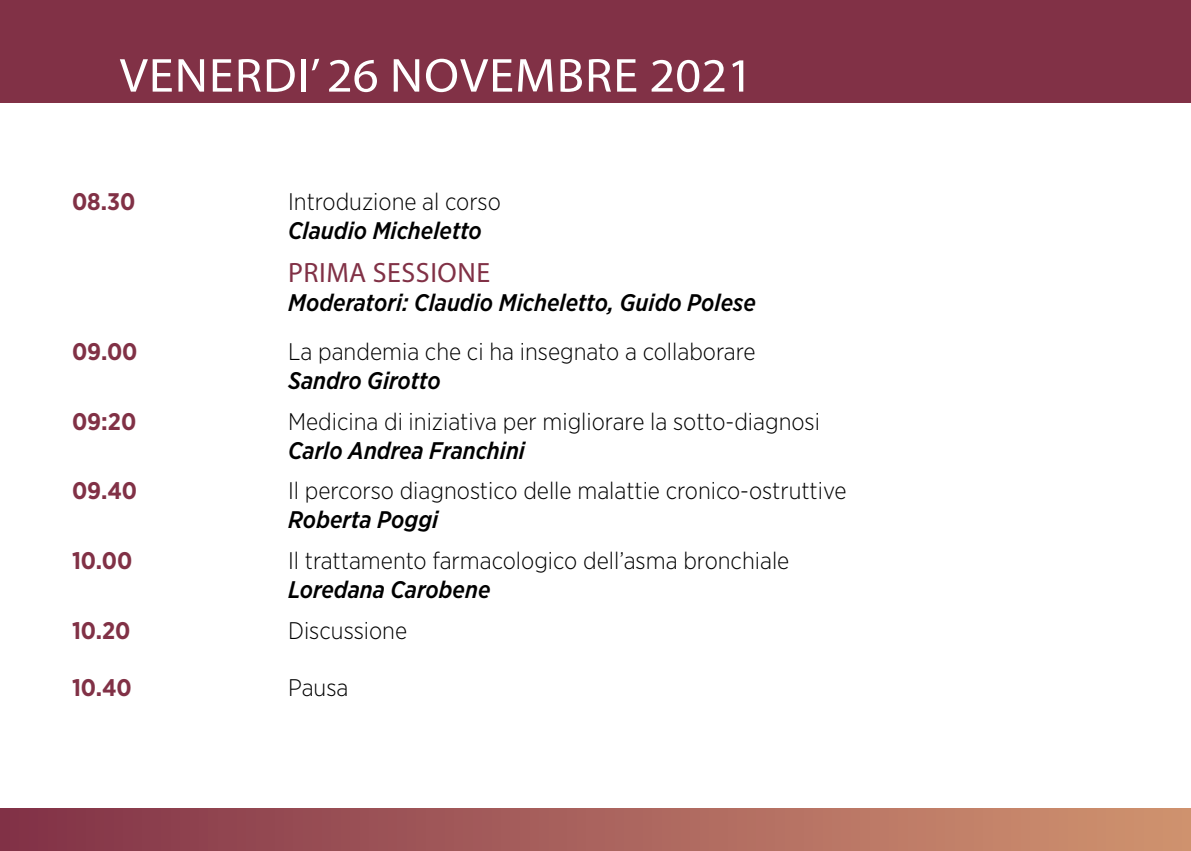
<style>
.page{position:relative;width:1191px;height:851px;background:#fff}
.page>*{position:absolute;margin:0;border:0;box-sizing:border-box;transform-origin:0 0}
.t1{font:48px "Myriad Pro";letter-spacing:.02em;color:#fff;scale:1.05 1}
.t2{font:28px "Myriad Pro";letter-spacing:.02em;color:#813146}
.t3{font:300 24px "Gotham Narrow";color:#000}
.t4{font:italic 500 24px "Gotham Narrow";color:#000}
.t5{font:700 24px "Gotham Narrow";color:#813146}
</style>
<div class="page">
<div style="left:0;top:0;width:1191px;height:102px;background:#813146"></div>
<div style="left:0;top:808px;width:1191px;height:42px;background:linear-gradient(to right,#823248,#d19471)"></div>
<h1 class="t1" style="left:120px;top:46px;width:605px">VENERDI’ 26 NOVEMBRE 2021</h1>
<p class="t5" style="left:72px;top:186px;width:65px">08.30</p>
<p class="t3" style="left:288px;top:187px;width:214px">Introduzione al corso</p>
<p class="t4" style="left:288px;top:215px;width:195px">Claudio Micheletto</p>
<p class="t2" style="left:288px;top:256px;width:204px">PRIMA SESSIONE</p>
<p class="t4" style="left:288px;top:287px;width:469px">Moderatori: Claudio Micheletto, Guido Polese</p>
<p class="t5" style="left:72px;top:336px;width:67px">09.00</p>
<p class="t3" style="left:288px;top:337px;width:469px">La pandemia che ci ha insegnato a collaborare</p>
<p class="t4" style="left:288px;top:365px;width:154px">Sandro Girotto</p>
<p class="t5" style="left:72px;top:406px;width:66px">09:20</p>
<p class="t3" style="left:288px;top:406px;width:533px">Medicina di iniziativa per migliorare la sotto-diagnosi</p>
<p class="t4" style="left:288px;top:435px;width:238px">Carlo Andrea Franchini</p>
<p class="t5" style="left:72px;top:475px;width:67px">09.40</p>
<p class="t3" style="left:288px;top:476px;width:560px">Il percorso diagnostico delle malattie cronico-ostruttive</p>
<p class="t4" style="left:288px;top:504px;width:152px">Roberta Poggi</p>
<p class="t5" style="left:72px;top:545px;width:62px">10.00</p>
<p class="t3" style="left:288px;top:545px;width:503px">Il trattamento farmacologico dell’asma bronchiale</p>
<p class="t4" style="left:288px;top:574px;width:204px">Loredana Carobene</p>
<p class="t5" style="left:72px;top:614px;width:60px">10.20</p>
<p class="t3" style="left:288px;top:615px;width:121px">Discussione</p>
<p class="t5" style="left:72px;top:672px;width:61px">10.40</p>
<p class="t3" style="left:288px;top:673px;width:62px">Pausa</p>
</div>
